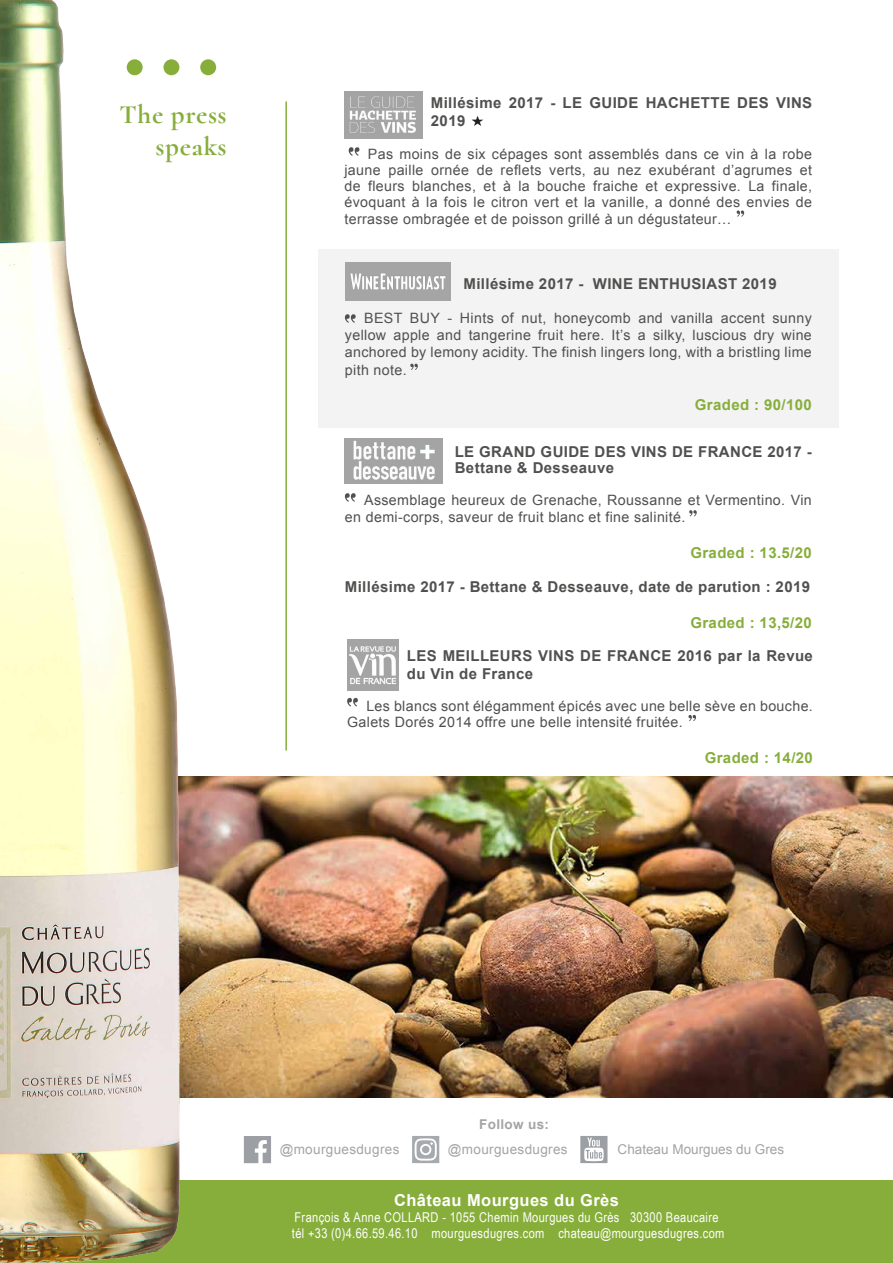
<style>
.page{position:relative;width:893px;height:1263px;background:#fff}
.page>*{position:absolute;margin:0;border:0;box-sizing:border-box;transform-origin:0 0}
.t1{font:700 27px/32.4px "Cormorant";letter-spacing:.025em;color:#87ae3b;text-align:right}
.t2{font:700 16.5px "Arial";letter-spacing:.025em;color:#fff}
.t3{font:700 15px/18px "Arial";letter-spacing:.025em;color:#51504f}
.t4{font:700 15px "Arial";letter-spacing:.025em;color:#87ae3b}
.t5{font:14.25px/16.2px "Arial";letter-spacing:.025em;color:#51504f}
.t6{font:13.5px "Arial Narrow";letter-spacing:.025em;color:#fff}
.t7{font:13.5px "Arial";letter-spacing:.025em;color:#a5a4a4}
.t8{font:13.5px "Arial";color:#a5a4a4}
.t9{font:700 13.5px "Arial";letter-spacing:.025em;color:#a5a4a4}
</style>
<div class="page">
<svg style="left:689px;top:510px;width:8px;height:6px"></svg>
<svg style="left:345px;top:493px;width:11px;height:9px"></svg>
<img style="left:345px;top:438px;width:97px;height:45px">
<svg style="left:688px;top:715px;width:8px;height:6px"></svg>
<svg style="left:347px;top:698px;width:11px;height:8px"></svg>
<img style="left:347px;top:639px;width:51px;height:51px">
<img style="left:344px;top:91px;width:78px;height:47px">
<svg style="left:737px;top:210px;width:7px;height:7px"></svg>
<svg style="left:349px;top:147px;width:10px;height:9px"></svg>
<svg style="left:471px;top:116px;width:12px;height:10px"></svg>
<img style="left:181px;top:776px;width:712px;height:321px">
<hr style="left:285px;top:101px;width:2px;height:649px;background:#87ae3b">
<div style="left:318px;top:249px;width:521px;height:178px;background:#f3f3f3"></div>
<svg style="left:345px;top:314px;width:11px;height:9px"></svg>
<svg style="left:410px;top:364px;width:8px;height:6px"></svg>
<div style="left:0;top:1181px;width:893px;height:82px;background:#87ae3b"></div>
<img style="left:0;top:0;width:181px;height:1263px">
<div style="left:200px;top:59px;width:16px;height:16px;background:#87ae3b;border-radius:50%"></div>
<div style="left:163px;top:59px;width:16px;height:16px;background:#87ae3b;border-radius:50%"></div>
<div style="left:127px;top:59px;width:16px;height:16px;background:#87ae3b;border-radius:50%"></div>
<svg style="left:244px;top:1136px;width:27px;height:27px"></svg>
<svg style="left:580px;top:1136px;width:27px;height:27px"></svg>
<svg style="left:412px;top:1136px;width:27px;height:27px"></svg>
<img style="left:345px;top:263px;width:106px;height:37px">
<p class="t1" style="left:120px;top:98px;width:109px">The press speaks</p>
<p class="t3" style="left:431px;top:95px;width:383px">Millésime 2017 - LE GUIDE HACHETTE DES VINS<br>2019</p>
<p class="t5" style="left:344px;top:146px;width:469px;text-align:justify;text-indent:23px">Pas moins de six cépages sont assemblés dans ce vin à la robe jaune paille ornée de reflets verts, au nez exubérant d’agrumes et de fleurs blanches, et à la bouche fraiche et expressive. La finale, évoquant à la fois le citron vert et la vanille, a donné des envies de terrasse ombragée et de poisson grillé à un dégustateur…</p>
<p class="t3" style="left:463px;top:275px;width:315px">Millésime 2017 - WINE ENTHUSIAST 2019</p>
<p class="t5" style="left:345px;top:310px;width:468px;line-height:17.1px;text-align:justify;text-indent:19px">BEST BUY - Hints of nut, honeycomb and vanilla accent sunny yellow apple and tangerine fruit here. It’s a silky, luscious dry wine anchored by lemony acidity. The finish lingers long, with a bristling lime pith note.</p>
<p class="t4" style="left:695px;top:394px;width:118px">Graded : 90/100</p>
<p class="t3" style="left:455px;top:444px;width:359px;line-height:16.2px">LE GRAND GUIDE DES VINS DE FRANCE 2017 -<br>Bettane &amp; Desseauve</p>
<p class="t5" style="left:345px;top:492px;width:468px;text-indent:19px">Assemblage heureux de Grenache, Roussanne et Vermentino. Vin en demi-corps, saveur de fruit blanc et fine salinité.</p>
<p class="t4" style="left:690px;top:542px;width:123px">Graded : 13.5/20</p>
<p class="t3" style="left:345px;top:578px;width:467px">Millésime 2017 - Bettane &amp; Desseauve, date de parution : 2019</p>
<p class="t4" style="left:690px;top:613px;width:123px">Graded : 13,5/20</p>
<p class="t3" style="left:407px;top:647px;width:407px">LES MEILLEURS VINS DE FRANCE 2016 par la Revue du Vin de France</p>
<p class="t5" style="left:347px;top:698px;width:467px;text-indent:19px">Les blancs sont élégamment épicés avec une belle sève en bouche.<br>Galets Dorés 2014 offre une belle intensité fruitée.</p>
<p class="t4" style="left:705px;top:748px;width:110px">Graded : 14/20</p>
<p class="t9" style="left:479px;top:1115px;width:71px">Follow us:</p>
<p class="t7" style="left:280px;top:1140px;width:121px">@mourguesdugres</p>
<p class="t7" style="left:448px;top:1140px;width:121px">@mourguesdugres</p>
<p class="t8" style="left:618px;top:1140px;width:168px">Chateau Mourgues du Gres</p>
<p class="t2" style="left:394px;top:1189px;width:226px">Château Mourgues du Grès</p>
<p class="t6" style="left:295px;top:1207px;width:425px">François &amp; Anne COLLARD - 1055 Chemin Mourgues du Grès 30300 Beaucaire</p>
<p class="t6" style="left:292px;top:1223px;width:434px">tél +33 (0)4.66.59.46.10 mourguesdugres.com chateau@mourguesdugres.com</p>
</div>
